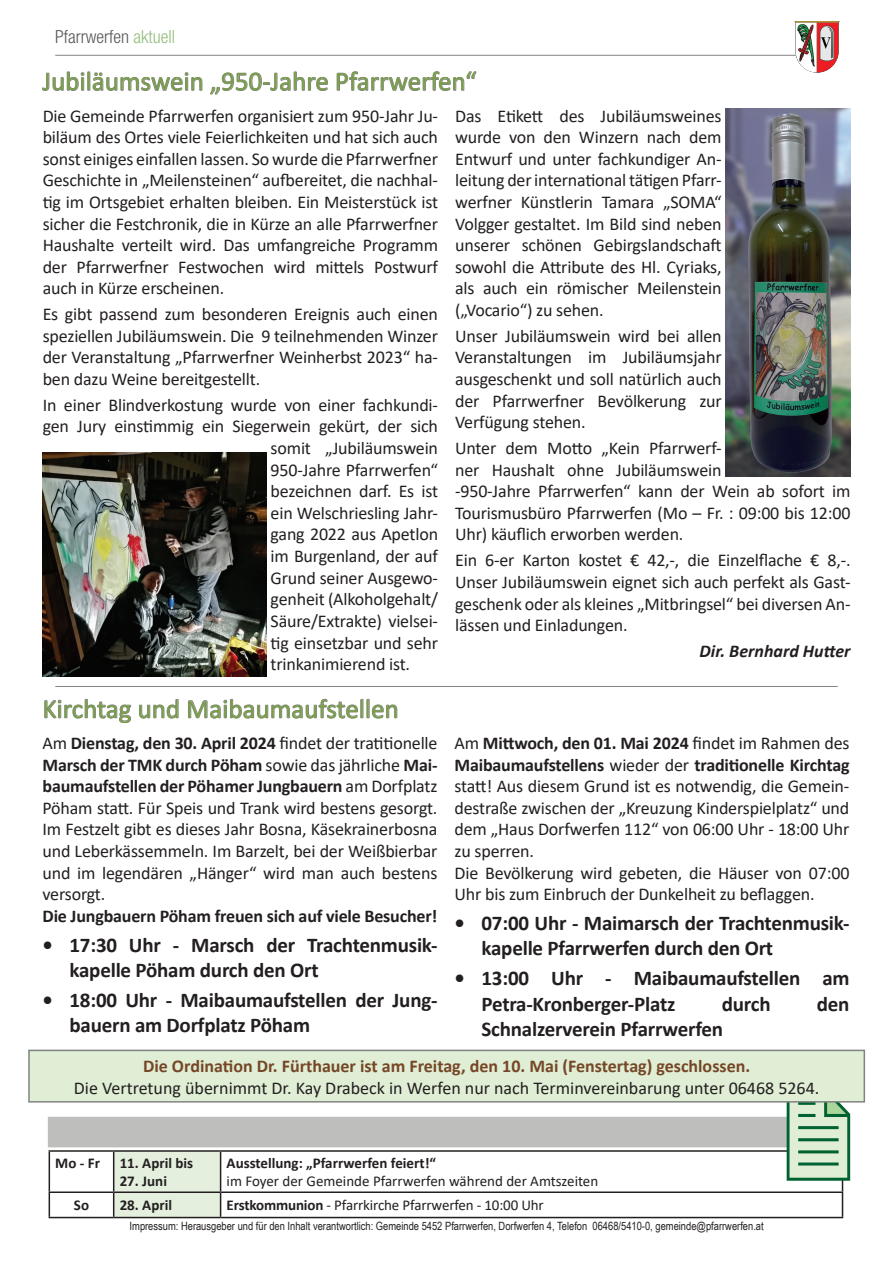
<style>
.page{position:relative;width:893px;height:1263px;background:#fff}
.page>*{position:absolute;margin:0;border:0;box-sizing:border-box;transform-origin:0 0}
.t1{font:27px "Calibri";color:#799d4a}
.t2{font:700 21px/25.2px "Calibri";letter-spacing:-.01em;color:#231f20}
.t3{font:18px/21.6px "Calibri";letter-spacing:-.01em;color:#231f20;text-align:justify}
.t4{font:700 18px "Calibri";color:#764627}
.t5{font:700 18px "Calibri";letter-spacing:-.01em;color:#231f20}
.t6{font:300 condensed 18px "Helvetica Neue LT Std";color:#595855}
.t7{font:italic 700 18px "Calibri";color:#231f20}
.t8{font:15px "Calibri";letter-spacing:-.005em;color:#231f20}
.t9{font:700 15px "Calibri";color:#231f20}
.t10{font:11.4px "Arial Narrow";color:#231f20}
.s1{color:#91be7c}
.s2{font-weight:700}
</style>
<div class="page">
<hr style="left:55px;top:686px;width:783px;height:1px;background:#818382">
<hr style="left:55px;top:55px;width:762px;height:1px;background:#818382">
<img style="left:794px;top:21px;width:46px;height:52px">
<hr style="left:49px;top:1150px;width:65px;height:2px;background:#231f20">
<hr style="left:49px;top:1152px;width:1px;height:39px;background:#231f20">
<hr style="left:114px;top:1150px;width:107px;height:2px;background:#231f20">
<hr style="left:221px;top:1150px;width:622px;height:2px;background:#231f20">
<hr style="left:842px;top:1152px;width:1px;height:39px;background:#231f20">
<hr style="left:49px;top:1191px;width:65px;height:2px;background:#231f20">
<svg style="left:49px;top:1193px;width:1px;height:24px"></svg>
<hr style="left:221px;top:1191px;width:622px;height:2px;background:#231f20">
<svg style="left:113px;top:1151px;width:108px;height:66px;background:#d8e2d2"></svg>
<svg style="left:842px;top:1193px;width:1px;height:24px"></svg>
<hr style="left:49px;top:1217px;width:65px;height:1px;background:#231f20">
<hr style="left:114px;top:1217px;width:107px;height:1px;background:#231f20">
<hr style="left:221px;top:1217px;width:622px;height:1px;background:#231f20">
<div style="left:48px;top:1117px;width:786px;height:30px;background:#bebfbc"></div>
<svg style="left:787px;top:1102px;width:63px;height:79px;background:#a3c8a7"></svg>
<svg style="left:42px;top:72px;width:160px;height:19px"></svg>
<svg style="left:210px;top:72px;width:118px;height:23px"></svg>
<svg style="left:337px;top:71px;width:139px;height:20px"></svg>
<svg style="left:44px;top:699px;width:87px;height:24px"></svg>
<svg style="left:139px;top:699px;width:39px;height:19px"></svg>
<svg style="left:188px;top:699px;width:209px;height:20px"></svg>
<img style="left:43px;top:452px;width:223px;height:224px">
<img style="left:726px;top:108px;width:125px;height:369px">
<div style="left:28px;top:1050px;width:837px;height:52px;background:#dfeed4;border:2px solid #818382"></div>
<p class="t6" style="left:55px;top:26px;width:121px">Pfarrwerfen <span class="s1">aktuell</span></p>
<h1 class="t1" style="left:43px;top:63px;width:436px">Jubiläumswein „950-Jahre Pfarrwerfen“</h1>
<p class="t3" style="left:43px;top:104px;width:397px">Die Gemeinde Pfarrwerfen organisiert zum 950-Jahr Ju&shy;biläum des Ortes viele Feierlichkeiten und hat sich auch sonst einiges einfallen lassen. So wurde die Pfarrwerfner Geschichte in „Meilensteinen“ aufbereitet, die nachhal&shy;tig im Ortsgebiet erhalten bleiben. Ein Meisterstück ist sicher die Festchronik, die in Kürze an alle Pfarrwerfner Haushalte verteilt wird. Das umfangreiche Programm der Pfarrwerfner Festwochen wird mittels Postwurf auch in Kürze erscheinen.</p>
<p class="t3" style="left:43px;top:303px;width:397px">Es gibt passend zum besonderen Ereignis auch einen speziellen Jubiläumswein. Die 9 teilnehmenden Winzer der Veranstaltung „Pfarrwerfner Weinherbst 2023“ ha&shy;ben dazu Weine bereitgestellt.</p>
<p class="t3" style="left:43px;top:394px;width:397px">In einer Blindverkostung wurde von einer fachkundi-</p>
<p class="t3" style="left:43px;top:415px;width:397px">gen Jury einstimmig ein Siegerwein gekürt, der sich</p>
<p class="t3" style="left:271px;top:437px;width:169px">somit „Jubiläumswein</p>
<p class="t3" style="left:271px;top:458px;width:169px">950-Jahre Pfarrwerfen“</p>
<p class="t3" style="left:271px;top:480px;width:169px">bezeichnen darf. Es ist</p>
<p class="t3" style="left:271px;top:502px;width:169px">ein Welschriesling Jahr-</p>
<p class="t3" style="left:271px;top:523px;width:169px">gang 2022 aus Apetlon</p>
<p class="t3" style="left:271px;top:545px;width:169px">im Burgenland, der auf</p>
<p class="t3" style="left:271px;top:566px;width:169px">Grund seiner Ausgewo-</p>
<p class="t3" style="left:271px;top:588px;width:169px">genheit (Alkoholgehalt/</p>
<p class="t3" style="left:271px;top:610px;width:169px">Säure/Extrakte) vielsei-</p>
<p class="t3" style="left:271px;top:631px;width:169px">tig einsetzbar und sehr</p>
<p class="t3" style="left:271px;top:653px;width:141px">trinkanimierend ist.</p>
<p class="t3" style="left:455px;top:104px;width:268px">Das Etikett des Jubiläumsweines wurde von den Winzern nach dem Entwurf und unter fachkundiger An&shy;leitung der international tätigen Pfarr&shy;werfner Künstlerin Tamara „SOMA“ Volgger gestaltet. Im Bild sind neben unserer schönen Gebirgslandschaft sowohl die Attribute des Hl. Cyriaks, als auch ein römischer Meilenstein („Vocario“) zu sehen.</p>
<p class="t3" style="left:455px;top:325px;width:268px">Unser Jubiläumswein wird bei allen Veranstaltungen im Jubiläumsjahr ausgeschenkt und soll natürlich auch der Pfarrwerfner Bevölkerung zur Verfügung stehen.</p>
<p class="t3" style="left:455px;top:437px;width:397px;text-align:left">Unter dem Motto „Kein Pfarrwerf-<br>ner Haushalt ohne Jubiläumswein<br>-950-Jahre Pfarrwerfen“ kann der Wein ab sofort im Tourismusbüro Pfarrwerfen (Mo – Fr. : 09:00 bis 12:00<br>Uhr) käuflich erworben werden.</p>
<p class="t3" style="left:455px;top:549px;width:397px">Ein 6-er Karton kostet € 42,-, die Einzelflache € 8,-.<br>Unser Jubiläumswein eignet sich auch perfekt als Gast&shy;geschenk oder als kleines „Mitbringsel“ bei diversen An&shy;lässen und Einladungen.</p>
<p class="t7" style="left:700px;top:638px;width:153px">Dir. Bernhard Hutter</p>
<h1 class="t1" style="left:43px;top:690px;width:358px">Kirchtag und Maibaumaufstellen</h1>
<p class="t3" style="left:43px;top:732px;width:396px">Am <span class="s2">Dienstag, den 30. April 2024</span> findet der tratitionelle <span class="s2">Marsch der TMK durch Pöham</span> sowie das jährliche <span class="s2">Mai&shy;baumaufstellen der Pöhamer Jungbauern</span> am Dorfplatz Pöham statt. Für Speis und Trank wird bestens gesorgt.<br>Im Festzelt gibt es dieses Jahr Bosna, Käsekrainerbosna und Leberkässemmeln. Im Barzelt, bei der Weißbierbar und im legendären „Hänger“ wird man auch bestens versorgt.</p>
<p class="t5" style="left:43px;top:903px;width:396px">Die Jungbauern Pöham freuen sich auf viele Besucher!</p>
<p class="t2" style="left:70px;top:932px;width:369px;text-indent:-27px">• 17:30 Uhr - Marsch der Trachtenmusik&shy;kapelle Pöham durch den Ort</p>
<p class="t2" style="left:70px;top:987px;width:370px;text-indent:-27px">• 18:00 Uhr - Maibaumaufstellen der Jung&shy;bauern am Dorfplatz Pöham</p>
<p class="t3" style="left:454px;top:732px;width:397px;text-align:left">Am <span class="s2">Mittwoch, den 01. Mai 2024</span> findet im Rahmen des <span class="s2">Maibaumaufstellens</span> wieder der <span class="s2">traditionelle Kirchtag </span>statt! Aus diesem Grund ist es notwendig, die Gemein&shy;destraße zwischen der „Kreuzung Kinderspielplatz“ und dem „Haus Dorfwerfen 112“ von 06:00 Uhr - 18:00 Uhr zu sperren.<br>Die Bevölkerung wird gebeten, die Häuser von 07:00<br>Uhr bis zum Einbruch der Dunkelheit zu beflaggen.</p>
<p class="t2" style="left:481px;top:910px;width:369px;text-indent:-27px">• 07:00 Uhr - Maimarsch der Trachtenmusik&shy;kapelle Pfarrwerfen durch den Ort</p>
<p class="t2" style="left:481px;top:965px;width:370px;text-indent:-27px">• 13:00 Uhr - Maibaumaufstellen am<br>Petra-Kronberger-Platz</p>
<p class="t2" style="left:722px;top:991px;width:50px">durch</p>
<p class="t2" style="left:817px;top:991px;width:34px">den</p>
<p class="t2" style="left:482px;top:1016px;width:243px">Schnalzerverein Pfarrwerfen</p>
<p class="t4" style="left:143px;top:1053px;width:609px">Die Ordination Dr. Fürthauer ist am Freitag, den 10. Mai (Fenstertag) geschlossen.</p>
<p class="t3" style="left:74px;top:1077px;width:747px">Die Vertretung übernimmt Dr. Kay Drabeck in Werfen nur nach Terminvereinbarung unter 06468 5264.</p>
<p class="t9" style="left:55px;top:1153px;width:46px">Mo - Fr</p>
<p class="t9" style="left:120px;top:1153px;width:75px">11. April bis</p>
<p class="t9" style="left:120px;top:1171px;width:49px">27. Juni</p>
<p class="t9" style="left:227px;top:1153px;width:211px">Ausstellung: „Pfarrwerfen feiert!“</p>
<p class="t8" style="left:227px;top:1171px;width:373px">im Foyer der Gemeinde Pfarrwerfen während der Amtszeiten</p>
<p class="t9" style="left:74px;top:1194px;width:17px">So</p>
<p class="t9" style="left:120px;top:1194px;width:54px">28. April</p>
<p class="t8" style="left:227px;top:1194px;width:319px"><span class="s2">Erstkommunion</span> - Pfarrkirche Pfarrwerfen - 10:00 Uhr</p>
<p class="t10" style="left:130px;top:1217px;width:636px">Impressum: Herausgeber und für den Inhalt verantwortlich: Gemeinde 5452 Pfarrwerfen, Dorfwerfen 4, Telefon 06468/5410-0, gemeinde@pfarrwerfen.at</p>
</div>
